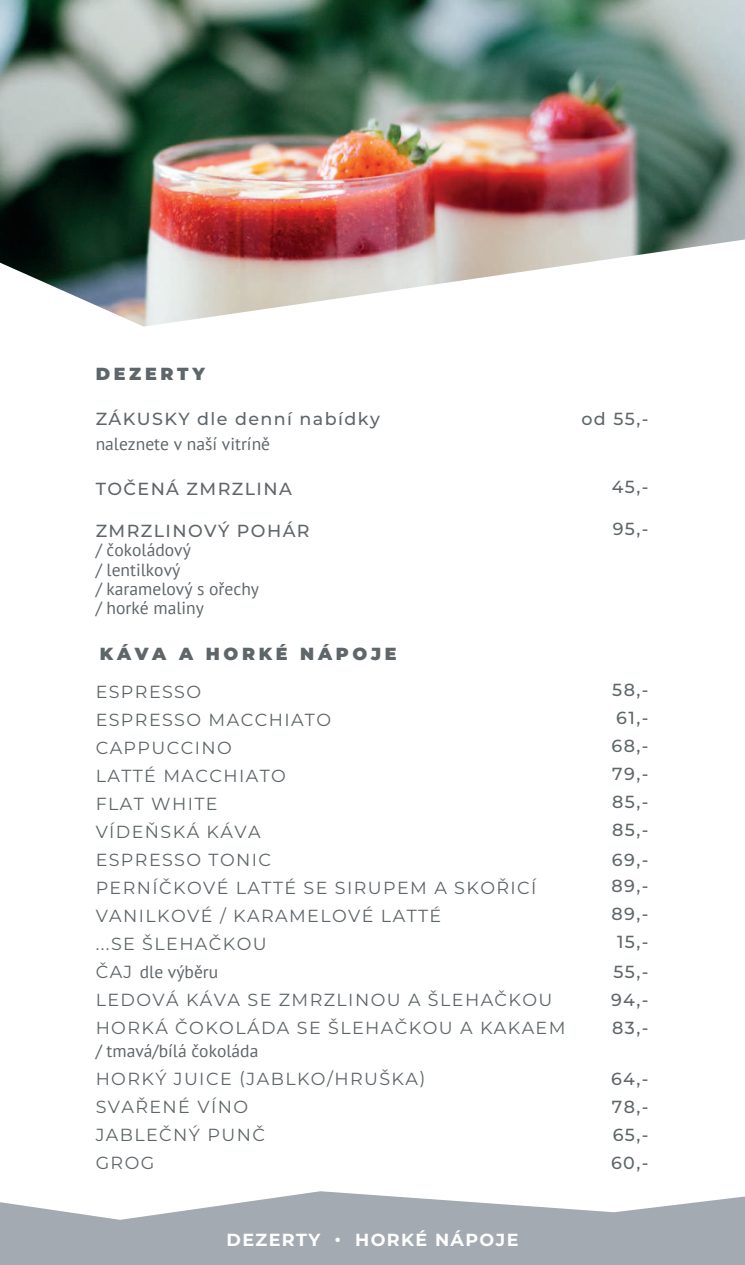
<style>
.page{position:relative;width:745px;height:1265px;background:#fff}
.page>*{position:absolute;margin:0;border:0;box-sizing:border-box;transform-origin:0 0}
.t1{font:17.5px/28px "Montserrat";letter-spacing:.08em;color:#5f6669}
.t2{font:500 17.5px/28px "Montserrat";letter-spacing:.08em;color:#5f6669;text-align:justify}
.t3{font:17.5px/19.2px "PT Sans";color:#5f6669}
.t4{font:900 17.5px "Montserrat";letter-spacing:.21em;color:#5f6669}
.t5{font:700 17.5px "Montserrat";letter-spacing:.08em;color:#fff}
.s1{font-family:"Montserrat"}
</style>
<div class="page">
<img style="left:0;top:0;width:744px;height:327px">
<svg style="left:0;top:1191px;width:744px;height:74px;fill:#a4aab1"></svg>
<p class="t4" style="left:96px;top:360px;width:110px">DEZERTY</p>
<p class="t2" style="left:96px;top:404px;width:285px">ZÁKUSKY dle denní nabídky</p>
<p class="t3" style="left:96px;top:434px;width:176px">naleznete v naší vitríně</p>
<p class="t2" style="left:96px;top:474px;width:197px">TOČENÁ ZMRZLINA</p>
<p class="t2" style="left:96px;top:516px;width:215px">ZMRZLINOVÝ POHÁR</p>
<p class="t3" style="left:96px;top:540px;width:165px">/ čokoládový<br>/ lentilkový<br>/ karamelový s ořechy / horké maliny</p>
<p class="t4" style="left:100px;top:640px;width:298px">KÁVA A HORKÉ NÁPOJE</p>
<p class="t1" style="left:96px;top:677px;width:442px">ESPRESSO<br>ESPRESSO MACCHIATO<br>CAPPUCCINO<br>LATTÉ MACCHIATO<br>FLAT WHITE<br>VÍDEŇSKÁ KÁVA<br>ESPRESSO TONIC<br>PERNÍČKOVÉ LATTÉ SE SIRUPEM A SKOŘICÍ<br>VANILKOVÉ / KARAMELOVÉ LATTÉ<br>...SE ŠLEHAČKOU</p>
<p class="t3" style="left:96px;top:962px;width:124px"><span class="s1">ČAJ</span> dle výběru</p>
<p class="t1" style="left:96px;top:985px;width:471px">LEDOVÁ KÁVA SE ZMRZLINOU A ŠLEHAČKOU<br>HORKÁ ČOKOLÁDA SE ŠLEHAČKOU A KAKAEM</p>
<p class="t3" style="left:96px;top:1041px;width:164px">/ tmavá/bílá čokoláda</p>
<p class="t1" style="left:96px;top:1064px;width:331px">HORKÝ JUICE (JABLKO/HRUŠKA)<br>SVAŘENÉ VÍNO<br>JABLEČNÝ PUNČ<br>GROG</p>
<p class="t2" style="left:581px;top:404px;width:68px">od 55,-</p>
<p class="t2" style="left:611px;top:473px;width:38px">45,-</p>
<p class="t2" style="left:612px;top:515px;width:37px">95,-</p>
<p class="t2" style="left:611px;top:676px;width:38px">58,- 61,- 68,- 79,- 85,- 85,-</p>
<p class="t2" style="left:611px;top:846px;width:38px;line-height:26.2px">69,-<br>89,-</p>
<p class="t2" style="left:611px;top:900px;width:38px;text-align:center">89,-<br>15,-</p>
<p class="t2" style="left:610px;top:957px;width:39px">55,- 94,- 83,-</p>
<p class="t2" style="left:610px;top:1064px;width:39px">64,- 78,- 65,- 60,-</p>
<p class="t5" style="left:226px;top:1227px;width:293px">DEZERTY • HORKÉ NÁPOJE</p>
</div>
